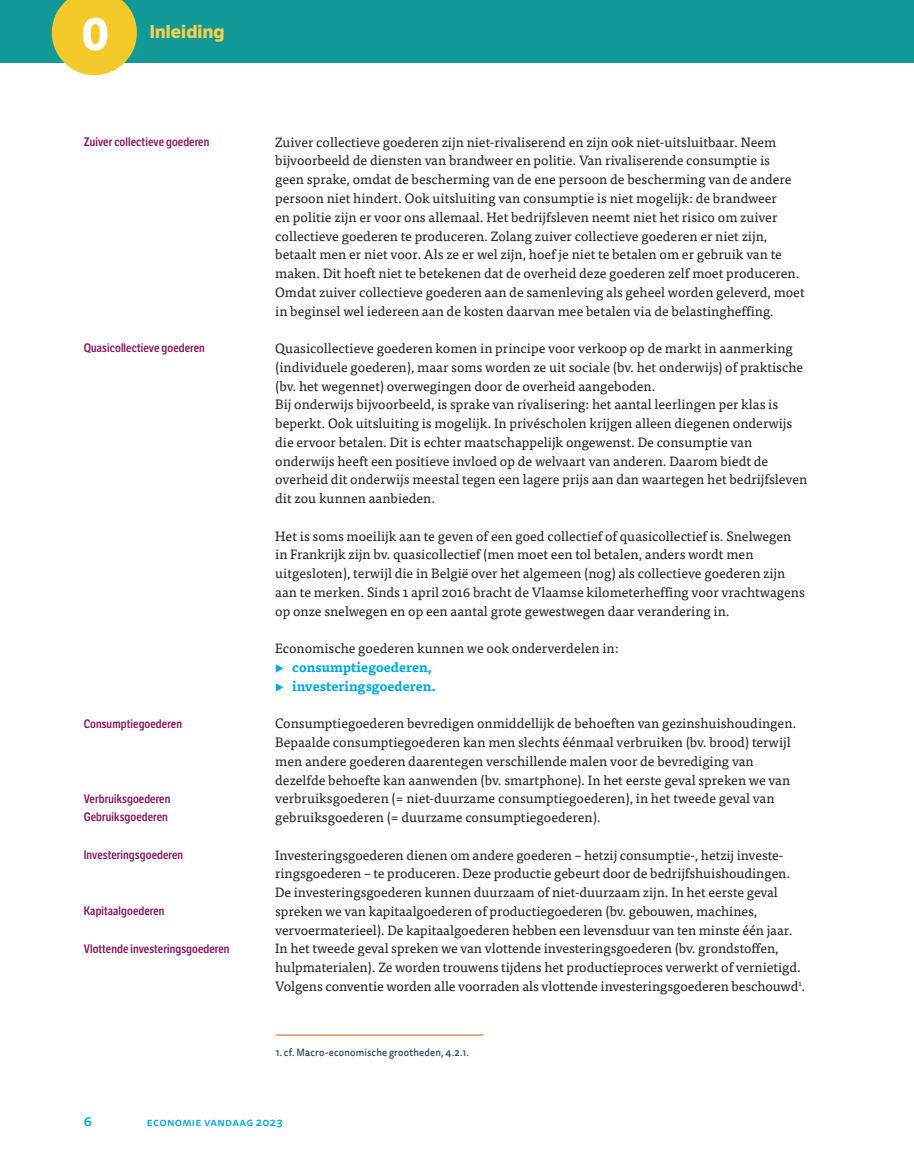
<style>
.page{position:relative;width:914px;height:1169px;background:#fff}
.page>*{position:absolute;margin:0;border:0;box-sizing:border-box;transform-origin:0 0}
.t1{font:700 45px "LFT Etica";color:#fff}
.t2{font:700 18px "LFT Etica";letter-spacing:.01em;color:#f3d14f}
.t3{font:13.5px/18.8px "Tisa Pro";color:#231f20}
.t4{font:700 13.5px "Tisa Pro";color:#00aadc}
.t5{font:500 13.5px "Tisa Sans Pro";color:#00aadc}
.t6{font:600 12px/18.8px "LFT Etica Condensed";letter-spacing:.01em;color:#89195e}
.t7{font:500 11.25px "Tisa Sans Pro";letter-spacing:.025em;color:#00aadc}
.t8{font:500 10.5px "Tisa Sans Pro";letter-spacing:.025em;color:#2f4c5b;scale:.9 1}
</style>
<div class="page">
<div style="left:0;top:0;width:913px;height:62px;background:#119997"></div>
<svg style="left:52px;top:0;width:85px;height:75px"></svg>
<hr style="left:913px;top:0;width:1px;height:62px;background:#119997">
<hr style="left:275px;top:1034px;width:208px;height:1px;background:#d2601a">
<h1 class="t1" style="left:81px;top:6px;width:29px">0</h1>
<h2 class="t2" style="left:150px;top:21px;width:76px">Inleiding</h2>
<p class="t6" style="left:84px;top:133px;width:127px">Zuiver collectieve goederen</p>
<p class="t6" style="left:84px;top:339px;width:122px">Quasicollectieve goederen</p>
<p class="t6" style="left:84px;top:714px;width:100px">Consumptiegoederen</p>
<p class="t6" style="left:84px;top:789px;width:88px">Verbruiksgoederen<br>Gebruiksgoederen</p>
<p class="t6" style="left:84px;top:845px;width:101px">Investeringsgoederen</p>
<p class="t6" style="left:84px;top:901px;width:82px">Kapitaalgoederen</p>
<p class="t6" style="left:84px;top:939px;width:147px">Vlottende investeringsgoederen</p>
<p class="t3" style="left:275px;top:132px;width:531px">Zuiver collectieve goederen zijn niet-rivaliserend en zijn ook niet-uitsluitbaar. Neem bijvoorbeeld de diensten van brandweer en politie. Van rivaliserende consumptie is<br>geen sprake, omdat de bescherming van de ene persoon de bescherming van de andere persoon niet hindert. Ook uitsluiting van consumptie is niet mogelijk: de brandweer<br>en politie zijn er voor ons allemaal. Het bedrijfsleven neemt niet het risico om zuiver collectieve goederen te produceren. Zolang zuiver collectieve goederen er niet zijn, betaalt men er niet voor. Als ze er wel zijn, hoef je niet te betalen om er gebruik van te maken. Dit hoeft niet te betekenen dat de overheid deze goederen zelf moet produceren.<br>Omdat zuiver collectieve goederen aan de samenleving als geheel worden geleverd, moet in beginsel wel iedereen aan de kosten daarvan mee betalen via de belastingheffing.</p>
<p class="t3" style="left:275px;top:338px;width:533px">Quasicollectieve goederen komen in principe voor verkoop op de markt in aanmerking (individuele goederen), maar soms worden ze uit sociale (bv. het onderwijs) of praktische (bv. het wegennet) overwegingen door de overheid aangeboden.<br>Bij onderwijs bijvoorbeeld, is sprake van rivalisering: het aantal leerlingen per klas is beperkt. Ook uitsluiting is mogelijk. In privéscholen krijgen alleen diegenen onderwijs die ervoor betalen. Dit is echter maatschappelijk ongewenst. De consumptie van onderwijs heeft een positieve invloed op de welvaart van anderen. Daarom biedt de overheid dit onderwijs meestal tegen een lagere prijs aan dan waartegen het bedrijfsleven dit zou kunnen aanbieden.</p>
<p class="t3" style="left:275px;top:526px;width:531px">Het is soms moeilijk aan te geven of een goed collectief of quasicollectief is. Snelwegen in Frankrijk zijn bv. quasicollectief (men moet een tol betalen, anders wordt men uitgesloten), terwijl die in België over het algemeen (nog) als collectieve goederen zijn aan te merken. Sinds 1 april 2016 bracht de Vlaamse kilometerheffing voor vrachtwagens op onze snelwegen en op een aantal grote gewestwegen daar verandering in.</p>
<p class="t3" style="left:275px;top:638px;width:345px">Economische goederen kunnen we ook onderverdelen in:</p>
<p class="t4" style="left:275px;top:656px;width:158px">◆ consumptiegoederen,</p>
<p class="t4" style="left:275px;top:675px;width:162px">◆ investeringsgoederen.</p>
<p class="t3" style="left:275px;top:713px;width:522px">Consumptiegoederen bevredigen onmiddellijk de behoeften van gezinshuishoudingen.<br>Bepaalde consumptiegoederen kan men slechts éénmaal verbruiken (bv. brood) terwijl men andere goederen daarentegen verschillende malen voor de bevrediging van dezelfde behoefte kan aanwenden (bv. smartphone). In het eerste geval spreken we van verbruiksgoederen (= niet-duurzame consumptiegoederen), in het tweede geval van gebruiksgoederen (= duurzame consumptiegoederen).</p>
<p class="t3" style="left:275px;top:844px;width:531px">Investeringsgoederen dienen om andere goederen – hetzij consumptie-, hetzij investe&shy;ringsgoederen – te produceren. Deze productie gebeurt door de bedrijfshuishoudingen.<br>De investeringsgoederen kunnen duurzaam of niet-duurzaam zijn. In het eerste geval spreken we van kapitaalgoederen of productiegoederen (bv. gebouwen, machines, vervoermaterieel). De kapitaalgoederen hebben een levensduur van ten minste één jaar.<br>In het tweede geval spreken we van vlottende investeringsgoederen (bv. grondstoffen, hulpmaterialen). Ze worden trouwens tijdens het productieproces verwerkt of vernietigd.<br>Volgens conventie worden alle voorraden als vlottende investeringsgoederen beschouwd<sup>1</sup>.</p>
<p class="t8" style="left:275px;top:1044px;width:216px">1. cf. Macro-economische grootheden, 4.2.1.</p>
<p class="t5" style="left:84px;top:1111px;width:10px">6</p>
<p class="t7" style="left:147px;top:1114px;width:137px">Economie vandaag 2023</p>
</div>
